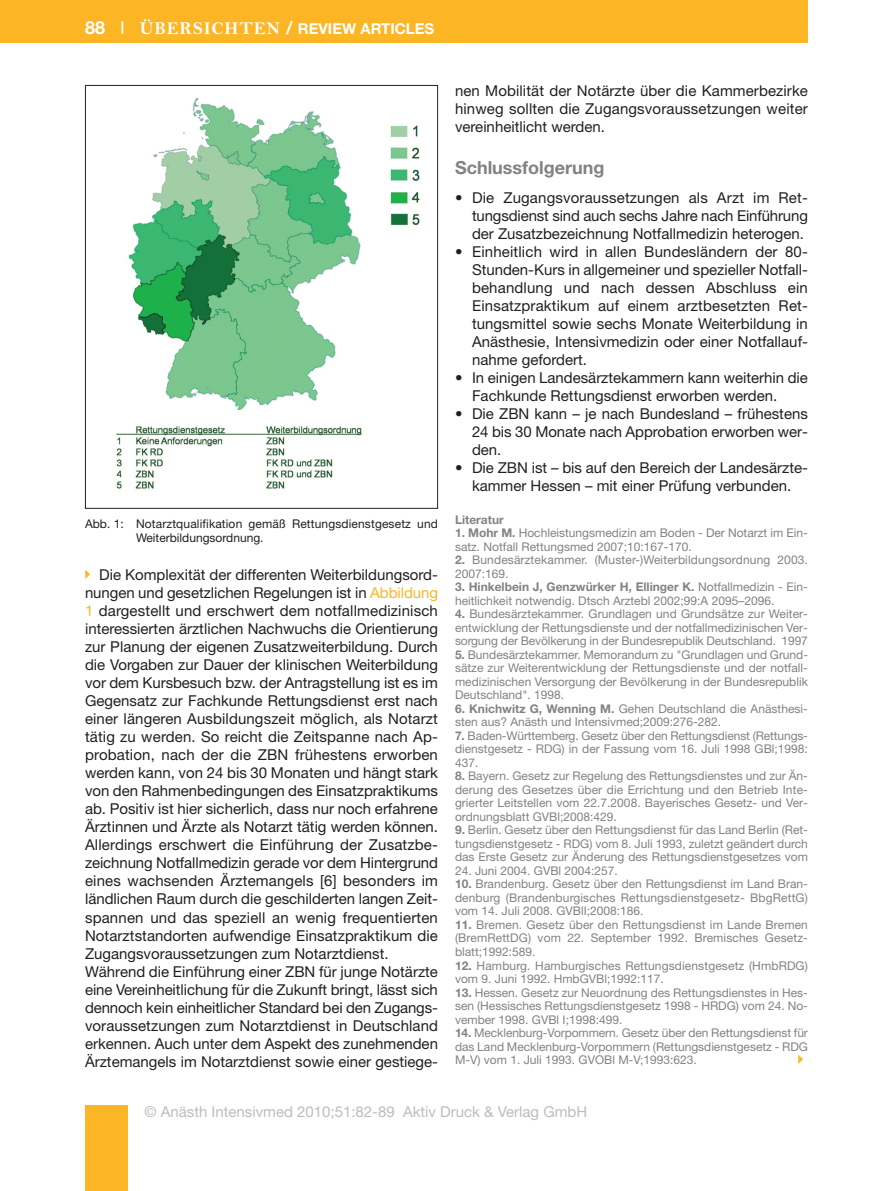
<style>
.page{position:relative;width:893px;height:1191px;background:#fff}
.page>*{position:absolute;margin:0;border:0;box-sizing:border-box;transform-origin:0 0}
.t1{font:700 18px "Helvetica Neue";color:#808285}
.t2{font:15px/18px "Helvetica Neue";color:#231f20;text-align:justify}
.t3{font:15px "Helvetica Neue";color:#bcbdc0}
.t4{font:700 15px "Helvetica Neue";color:#fff}
.t5{font:12px/13.5px "Helvetica Neue";color:#808285;text-align:justify}
.t6{font:12px/14.2px "Helvetica Neue";letter-spacing:.01em;color:#231f20}
.t7{font:700 12px "Helvetica Neue";color:#808285}
.s1{font-size:18px}
.s2{font-weight:400;font-size:18px}
.s3{font-family:"Bell MT Bold";font-weight:400;font-size:18px}
.s4{color:#fcb525}
.s5{font-weight:700}
</style>
<div class="page">
<div style="left:0;top:0;width:808px;height:43px;background:#fcb525"></div>
<div style="left:85px;top:1106px;width:43px;height:85px;background:#fcb525"></div>
<img style="left:116px;top:98px;width:304px;height:391px">
<div style="left:85px;top:85px;width:353px;height:424px;border:1px solid #231f20"></div>
<p class="t4" style="left:85px;top:23px;width:351px"><span class="s1">88</span> <span class="s2">I</span> <span class="s3">ÜBERSICHTEN</span> <span class="s1">/</span> REVIEW ARTICLES</p>
<p class="t6" style="left:136px;top:517px;width:303px;text-indent:-51px">Abb. 1: Notarztqualifikation gemäß Rettungsdienstgesetz und<br>Weiterbildungsordnung.</p>
<p class="t2" style="left:85px;top:567px;width:355px;text-align:left;text-indent:14px">Die Komplexität der differenten Weiterbildungs ord - nungen und gesetzlichen Regelungen ist in <span class="s4">Abbil dung 1</span> dargestellt und erschwert dem notfallmedizinisch interessierten ärztlichen Nachwuchs die Orien tie rung zur Planung der eigenen Zusatzweiterbildung. Durch die Vorgaben zur Dauer der klinischen Weiterbildung vor dem Kursbesuch bzw. der Antragstellung ist es im Gegensatz zur Fachkunde Rettungsdienst erst nach einer längeren Ausbildungszeit möglich, als Notarzt tätig zu werden. So reicht die Zeitspanne nach Ap&shy;probation, nach der die ZBN frühestens erworben werden kann, von 24 bis 30 Monaten und hängt stark von den Rahmenbedingungen des Einsatzpraktikums ab. Positiv ist hier sicherlich, dass nur noch erfahrene Ärztinnen und Ärzte als Notarzt tätig werden können.<br>Allerdings erschwert die Einführung der Zusatzbe&shy;zeichnung Notfallmedizin gerade vor dem Hintergrund eines wachsenden Ärztemangels [6] besonders im ländlichen Raum durch die geschilderten langen Zeit&shy;spannen und das speziell an wenig frequentierten Notarztstandorten aufwendige Einsatzpraktikum die Zugangsvoraussetzungen zum Notarztdienst.<br>Während die Einführung einer ZBN für junge Notärzte eine Vereinheitlichung für die Zukunft bringt, lässt sich dennoch kein einheitlicher Standard bei den Zugangs - voraussetzungen zum Notarztdienst in Deutsch land erkennen. Auch unter dem Aspekt des zunehmenden Ärztemangels im Notarztdienst sowie einer gestiege-</p>
<p class="t2" style="left:455px;top:83px;width:354px">nen Mobilität der Notärzte über die Kammerbezirke hinweg sollten die Zugangsvoraussetzungen weiter vereinheitlicht werden.</p>
<p class="t1" style="left:455px;top:161px;width:151px">Schlussfolgerung</p>
<p class="t2" style="left:472px;top:190px;width:337px;text-indent:-17px">• Die Zugangsvoraussetzungen als Arzt im Ret&shy;tungsdienst sind auch sechs Jahre nach Einführung der Zusatzbezeichnung Notfallmedizin heterogen.</p>
<p class="t2" style="left:472px;top:244px;width:337px;text-indent:-17px">• Einheitlich wird in allen Bundesländern der 80- Stunden-Kurs in allgemeiner und spezieller Notfall&shy;behandlung und nach dessen Abschluss ein Einsatzpraktikum auf einem arztbesetzten Ret&shy;tungsmittel sowie sechs Monate Weiterbildung in Anästhesie, Intensivmedizin oder einer Notfallauf&shy;nahme gefordert.</p>
<p class="t2" style="left:472px;top:370px;width:337px;text-indent:-17px">• In einigen Landesärztekammern kann weiterhin die<br>Fachkunde Rettungsdienst erworben werden.</p>
<p class="t2" style="left:472px;top:406px;width:337px;text-indent:-17px">• Die ZBN kann – je nach Bundesland – frühestens 24 bis 30 Monate nach Approbation erworben wer&shy;den.</p>
<p class="t2" style="left:455px;top:460px;width:354px;text-align:center">• Die ZBN ist – bis auf den Bereich der Landesärzte&shy;kammer Hessen – mit einer Prüfung verbunden.</p>
<p class="t7" style="left:455px;top:515px;width:50px">Literatur</p>
<p class="t5" style="left:455px;top:527px;width:354px"><span class="s5">1. Mohr M.</span> Hochleistungsmedizin am Boden - Der Notarzt im Ein&shy;satz. Notfall Rettungsmed 2007;10:167-170.</p>
<p class="t5" style="left:455px;top:554px;width:354px"><span class="s5">2.</span> Bundesärztekammer. (Muster-)Weiterbildungsordnung 2003.<br>2007:169.</p>
<p class="t5" style="left:455px;top:581px;width:354px"><span class="s5">3. Hinkelbein J, Genzwürker H, Ellinger K.</span> Notfallmedizin - Ein&shy;heitlichkeit notwendig. Dtsch Arztebl 2002;99:A 2095–2096.</p>
<p class="t5" style="left:455px;top:608px;width:354px"><span class="s5">4.</span> Bundesärztekammer. Grundlagen und Grundsätze zur Weiter&shy;entwicklung der Rettungsdienste und der notfallmedizinischen Ver&shy;sorgung der Bevölkerung in der Bundesrepublik Deutschland. 1997</p>
<p class="t5" style="left:455px;top:649px;width:354px"><span class="s5">5.</span> Bundesärztekammer. Memorandum zu "Grundlagen und Grund&shy;sätze zur Weiterentwicklung der Rettungsdienste und der notfall&shy;medizinischen Versorgung der Bevölkerung in der Bundesrepublik Deutschland". 1998.</p>
<p class="t5" style="left:455px;top:703px;width:354px"><span class="s5">6. Knichwitz G, Wenning M.</span> Gehen Deutschland die Anästhesi&shy;sten aus? Anästh und Intensivmed;2009:276-282.</p>
<p class="t5" style="left:455px;top:730px;width:354px"><span class="s5">7.</span> Baden-Württemberg. Gesetz über den Rettungsdienst (Rettungs - dienstgesetz - RDG) in der Fassung vom 16. Juli 1998 GBl;1998:<br>437.</p>
<p class="t5" style="left:455px;top:770px;width:354px"><span class="s5">8.</span> Bayern. Gesetz zur Regelung des Rettungsdienstes und zur Än&shy;derung des Gesetzes über die Errichtung und den Betrieb Inte&shy;grierter Leitstellen vom 22.7.2008. Bayerisches Gesetz- und Ver&shy;ordnungsblatt GVBl;2008:429.</p>
<p class="t5" style="left:455px;top:824px;width:354px"><span class="s5">9.</span> Berlin. Gesetz über den Rettungsdienst für das Land Berlin (Ret&shy;tungsdienstgesetz - RDG) vom 8. Juli 1993, zuletzt geändert durch das Erste Gesetz zur Änderung des Rettungsdienstgesetzes vom</p>
<p class="t5" style="left:455px;top:865px;width:164px">24. Juni 2004. GVBl 2004:257.</p>
<p class="t5" style="left:455px;top:878px;width:354px"><span class="s5">10.</span> Brandenburg. Gesetz über den Rettungsdienst im Land Bran&shy;denburg (Brandenburgisches Rettungsdienstgesetz- BbgRettG) vom 14. Juli 2008. GVBlI;2008:186.</p>
<p class="t5" style="left:455px;top:919px;width:354px"><span class="s5">11.</span> Bremen. Gesetz über den Rettungsdienst im Lande Bremen (BremRettDG) vom 22. September 1992. Bremisches Gesetz&shy;blatt;1992:589.</p>
<p class="t5" style="left:455px;top:959px;width:354px"><span class="s5">12.</span> Hamburg. Hamburgisches Rettungsdienstgesetz (HmbRDG) vom 9. Juni 1992. HmbGVBl;1992:117.</p>
<p class="t5" style="left:455px;top:986px;width:354px"><span class="s5">13.</span> Hessen. Gesetz zur Neuordnung des Rettungsdienstes in Hes&shy;sen (Hessisches Rettungsdienstgesetz 1998 - HRDG) vom 24. No&shy;vember 1998. GVBl I;1998:499.</p>
<p class="t5" style="left:455px;top:1027px;width:354px"><span class="s5">14.</span> Mecklenburg-Vorpommern. Gesetz über den Rettungsdienst für das Land Mecklenburg-Vorpommern (Rettungsdienstgesetz - RDG M-V) vom 1. Juli 1993. GVOBl M-V;1993:623.</p>
<p class="t3" style="left:145px;top:1106px;width:444px">© Anästh Intensivmed 2010;51:82-89 Aktiv Druck &amp; Verlag GmbH</p>
</div>
